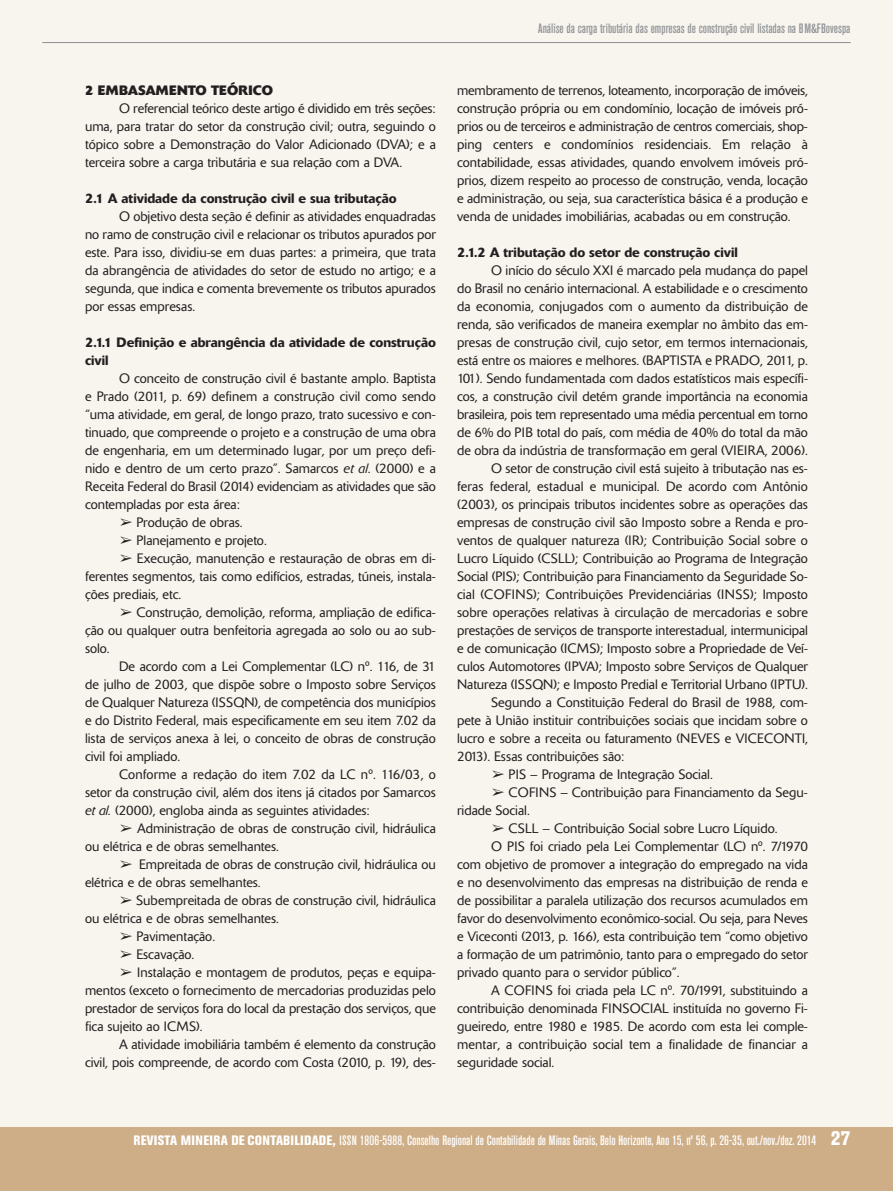
<style>
.page{position:relative;width:893px;height:1191px;background:#f8f5ef}
.page>*{position:absolute;margin:0;border:0;box-sizing:border-box;transform-origin:0 0}
.t1{font:300 13.5px/18px "Delta";color:#231f20;text-align:justify}
.t2{font:500 condensed 13.5px "Akzidenz Grotesk BE";color:#fff}
.t3{font:500 13.5px/18px "Delta";color:#231f20}
.t4{font:500 condensed 13.5px "Akzidenz Grotesk BE";color:#939598}
.t5{font:700 13.5px "Delta";color:#231f20}
.s1{font-style:italic}
.s2{font-family:"MS Gothic";font-weight:400}
.s3{font-weight:800}
.s4{font-weight:800;font-size:19.5px}
</style>
<div class="page">
<hr style="left:43px;top:42px;width:807px;height:1px;background:#939598">
<div style="left:0;top:1127px;width:893px;height:64px;background:#ceae87"></div>
<p class="t5" style="left:85px;top:85px;width:190px">2 EMBASAMENTO TEÓRICO</p>
<p class="t1" style="left:85px;top:100px;width:352px;text-indent:34px">O referencial teórico deste artigo é dividido em três seções: uma, para tratar do setor da construção civil; outra, seguindo o tópico sobre a Demonstração do Valor Adicionado (DVA); e a terceira sobre a carga tributária e sua relação com a DVA.</p>
<p class="t3" style="left:85px;top:190px;width:313px">2.1 A atividade da construção civil e sua tributação</p>
<p class="t1" style="left:85px;top:208px;width:352px;text-indent:34px">O objetivo desta seção é definir as atividades enquadradas no ramo de construção civil e relacionar os tributos apurados por este. Para isso, dividiu-se em duas partes: a primeira, que trata da abrangência de atividades do setor de estudo no artigo; e a segunda, que indica e comenta brevemente os tributos apurados por essas empresas.</p>
<p class="t3" style="left:85px;top:334px;width:352px">2.1.1 Definição e abrangência da atividade de construção civil</p>
<p class="t1" style="left:85px;top:370px;width:352px;text-indent:34px">O conceito de construção civil é bastante amplo. Baptista e Prado (2011, p. 69) definem a construção civil como sendo “uma atividade, em geral, de longo prazo, trato sucessivo e con&shy;tinuado, que compreende o projeto e a construção de uma obra de engenharia, em um determinado lugar, por um preço defi&shy;nido e dentro de um certo prazo”. Samarcos <span class="s1">et al</span>. (2000) e a Receita Federal do Brasil (2014) evidenciam as atividades que são contempladas por esta área:</p>
<p class="t1" style="left:119px;top:514px;width:125px"><span class="s2">➢</span> Produção de obras.</p>
<p class="t1" style="left:119px;top:532px;width:149px"><span class="s2">➢</span> Planejamento e projeto.</p>
<p class="t1" style="left:85px;top:550px;width:352px;text-indent:34px"><span class="s2">➢</span> Execução, manutenção e restauração de obras em di&shy;ferentes segmentos, tais como edifícios, estradas, túneis, instala&shy;ções prediais, etc.</p>
<p class="t1" style="left:85px;top:604px;width:352px;text-indent:34px"><span class="s2">➢</span> Construção, demolição, reforma, ampliação de edifica&shy;ção ou qualquer outra benfeitoria agregada ao solo ou ao sub&shy;solo.</p>
<p class="t1" style="left:85px;top:658px;width:352px;text-indent:34px">De acordo com a Lei Complementar (LC) nº. 116, de 31 de julho de 2003, que dispõe sobre o Imposto sobre Serviços de Qualquer Natureza (ISSQN), de competência dos municípios e do Distrito Federal, mais especificamente em seu item 7.02 da lista de serviços anexa à lei, o conceito de obras de construção civil foi ampliado.</p>
<p class="t1" style="left:85px;top:766px;width:352px;text-indent:34px">Conforme a redação do item 7.02 da LC nº. 116/03, o setor da construção civil, além dos itens já citados por Samarcos <span class="s1">et al.</span> (2000), engloba ainda as seguintes atividades:</p>
<p class="t1" style="left:85px;top:820px;width:352px;text-indent:34px"><span class="s2">➢</span> Administração de obras de construção civil, hidráulica ou elétrica e de obras semelhantes.</p>
<p class="t1" style="left:85px;top:856px;width:352px;text-indent:34px"><span class="s2">➢</span> Empreitada de obras de construção civil, hidráulica ou elétrica e de obras semelhantes.</p>
<p class="t1" style="left:85px;top:892px;width:352px;text-indent:34px"><span class="s2">➢</span> Subempreitada de obras de construção civil, hidráulica ou elétrica e de obras semelhantes.</p>
<p class="t1" style="left:119px;top:928px;width:98px"><span class="s2">➢</span> Pavimentação.</p>
<p class="t1" style="left:119px;top:946px;width:77px"><span class="s2">➢</span> Escavação.</p>
<p class="t1" style="left:85px;top:964px;width:352px;text-indent:34px"><span class="s2">➢</span> Instalação e montagem de produtos, peças e equipa&shy;mentos (exceto o fornecimento de mercadorias produzidas pelo prestador de serviços fora do local da prestação dos serviços, que fica sujeito ao ICMS).</p>
<p class="t1" style="left:85px;top:1036px;width:352px;text-align:right">A atividade imobiliária também é elemento da construção<br>civil, pois compreende, de acordo com Costa (2010, p. 19), des-</p>
<p class="t4" style="left:538px;top:23px;width:314px">Análise da carga tributária das empresas de construção civil listadas na BM&amp;FBovespa</p>
<p class="t1" style="left:457px;top:82px;width:352px">membramento de terrenos, loteamento, incorporação de imóveis, construção própria ou em condomínio, locação de imóveis pró&shy;prios ou de terceiros e administração de centros comerciais, shop&shy;ping centers e condomínios residenciais. Em relação à contabilidade, essas atividades, quando envolvem imóveis pró&shy;prios, dizem respeito ao processo de construção, venda, locação e administração, ou seja, sua característica básica é a produção e venda de unidades imobiliárias, acabadas ou em construção.</p>
<p class="t3" style="left:457px;top:244px;width:282px">2.1.2 A tributação do setor de construção civil</p>
<p class="t1" style="left:491px;top:262px;width:318px">O início do século XXI é marcado pela mudança do papel</p>
<p class="t1" style="left:457px;top:280px;width:352px">do Brasil no cenário internacional. A estabilidade e o crescimento</p>
<p class="t1" style="left:457px;top:298px;width:352px">da economia, conjugados com o aumento da distribuição de</p>
<p class="t1" style="left:457px;top:316px;width:352px">renda, são verificados de maneira exemplar no âmbito das em-</p>
<p class="t1" style="left:457px;top:334px;width:352px">presas de construção civil, cujo setor, em termos internacionais,</p>
<p class="t1" style="left:457px;top:352px;width:352px">está entre os maiores e melhores. (BAPTISTA e PRADO, 2011, p.</p>
<p class="t1" style="left:457px;top:370px;width:352px">101). Sendo fundamentada com dados estatísticos mais específi-</p>
<p class="t1" style="left:457px;top:388px;width:352px">cos, a construção civil detém grande importância na economia</p>
<p class="t1" style="left:457px;top:406px;width:352px">brasileira, pois tem representado uma média percentual em torno</p>
<p class="t1" style="left:457px;top:424px;width:352px">de 6% do PIB total do país, com média de 40% do total da mão</p>
<p class="t1" style="left:457px;top:442px;width:352px">de obra da indústria de transformação em geral (VIEIRA, 2006).</p>
<p class="t1" style="left:491px;top:460px;width:318px">O setor de construção civil está sujeito à tributação nas es-</p>
<p class="t1" style="left:457px;top:478px;width:352px">feras federal, estadual e municipal. De acordo com Antônio</p>
<p class="t1" style="left:457px;top:496px;width:352px">(2003), os principais tributos incidentes sobre as operações das</p>
<p class="t1" style="left:457px;top:514px;width:352px">empresas de construção civil são Imposto sobre a Renda e pro-</p>
<p class="t1" style="left:457px;top:532px;width:352px">ventos de qualquer natureza (IR); Contribuição Social sobre o</p>
<p class="t1" style="left:457px;top:550px;width:352px">Lucro Líquido (CSLL); Contribuição ao Programa de Integração</p>
<p class="t1" style="left:457px;top:568px;width:352px">Social (PIS); Contribuição para Financiamento da Seguridade So-</p>
<p class="t1" style="left:457px;top:586px;width:352px">cial (COFINS); Contribuições Previdenciárias (INSS); Imposto</p>
<p class="t1" style="left:457px;top:604px;width:352px">sobre operações relativas à circulação de mercadorias e sobre</p>
<p class="t1" style="left:457px;top:622px;width:352px">prestações de serviços de transporte interestadual, intermunicipal</p>
<p class="t1" style="left:457px;top:640px;width:352px">e de comunicação (ICMS); Imposto sobre a Propriedade de Veí-</p>
<p class="t1" style="left:457px;top:658px;width:352px">culos Automotores (IPVA); Imposto sobre Serviços de Qualquer</p>
<p class="t1" style="left:457px;top:676px;width:352px">Natureza (ISSQN); e Imposto Predial e Territorial Urbano (IPTU).</p>
<p class="t1" style="left:491px;top:694px;width:318px">Segundo a Constituição Federal do Brasil de 1988, com-</p>
<p class="t1" style="left:457px;top:712px;width:352px">pete à União instituir contribuições sociais que incidam sobre o</p>
<p class="t1" style="left:457px;top:730px;width:352px">lucro e sobre a receita ou faturamento (NEVES e VICECONTI,</p>
<p class="t1" style="left:457px;top:748px;width:169px">2013). Essas contribuições são:</p>
<p class="t1" style="left:491px;top:766px;width:223px"><span class="s2">➢</span> PIS – Programa de Integração Social.</p>
<p class="t1" style="left:457px;top:784px;width:352px;text-indent:34px"><span class="s2">➢</span> COFINS – Contribuição para Financiamento da Segu&shy;ridade Social.</p>
<p class="t1" style="left:491px;top:820px;width:288px"><span class="s2">➢</span> CSLL – Contribuição Social sobre Lucro Líquido.</p>
<p class="t1" style="left:491px;top:838px;width:318px">O PIS foi criado pela Lei Complementar (LC) nº. 7/1970</p>
<p class="t1" style="left:457px;top:856px;width:352px">com objetivo de promover a integração do empregado na vida</p>
<p class="t1" style="left:457px;top:874px;width:352px">e no desenvolvimento das empresas na distribuição de renda e</p>
<p class="t1" style="left:457px;top:892px;width:352px">de possibilitar a paralela utilização dos recursos acumulados em</p>
<p class="t1" style="left:457px;top:910px;width:352px">favor do desenvolvimento econômico-social. Ou seja, para Neves</p>
<p class="t1" style="left:457px;top:928px;width:352px">e Viceconti (2013, p. 166), esta contribuição tem “como objetivo</p>
<p class="t1" style="left:457px;top:946px;width:352px">a formação de um patrimônio, tanto para o empregado do setor</p>
<p class="t1" style="left:457px;top:964px;width:224px">privado quanto para o servidor público”.</p>
<p class="t1" style="left:491px;top:982px;width:318px">A COFINS foi criada pela LC nº. 70/1991, substituindo a</p>
<p class="t1" style="left:457px;top:1000px;width:352px">contribuição denominada FINSOCIAL instituída no governo Fi-</p>
<p class="t1" style="left:457px;top:1018px;width:352px">gueiredo, entre 1980 e 1985. De acordo com esta lei comple-</p>
<p class="t1" style="left:457px;top:1036px;width:352px">mentar, a contribuição social tem a finalidade de financiar a</p>
<p class="t1" style="left:457px;top:1054px;width:99px">seguridade social.</p>
<p class="t2" style="left:133px;top:1135px;width:718px"><span class="s3">REVISTA MINEIRA DE CONTABILIDADE,</span> ISSN 1806-5988, Conselho Regional de Contabilidade de Minas Gerais, Belo Horizonte, Ano 15, nº 56, p. 26-35, out./nov./dez. 2014 <span class="s4">27</span></p>
</div>
